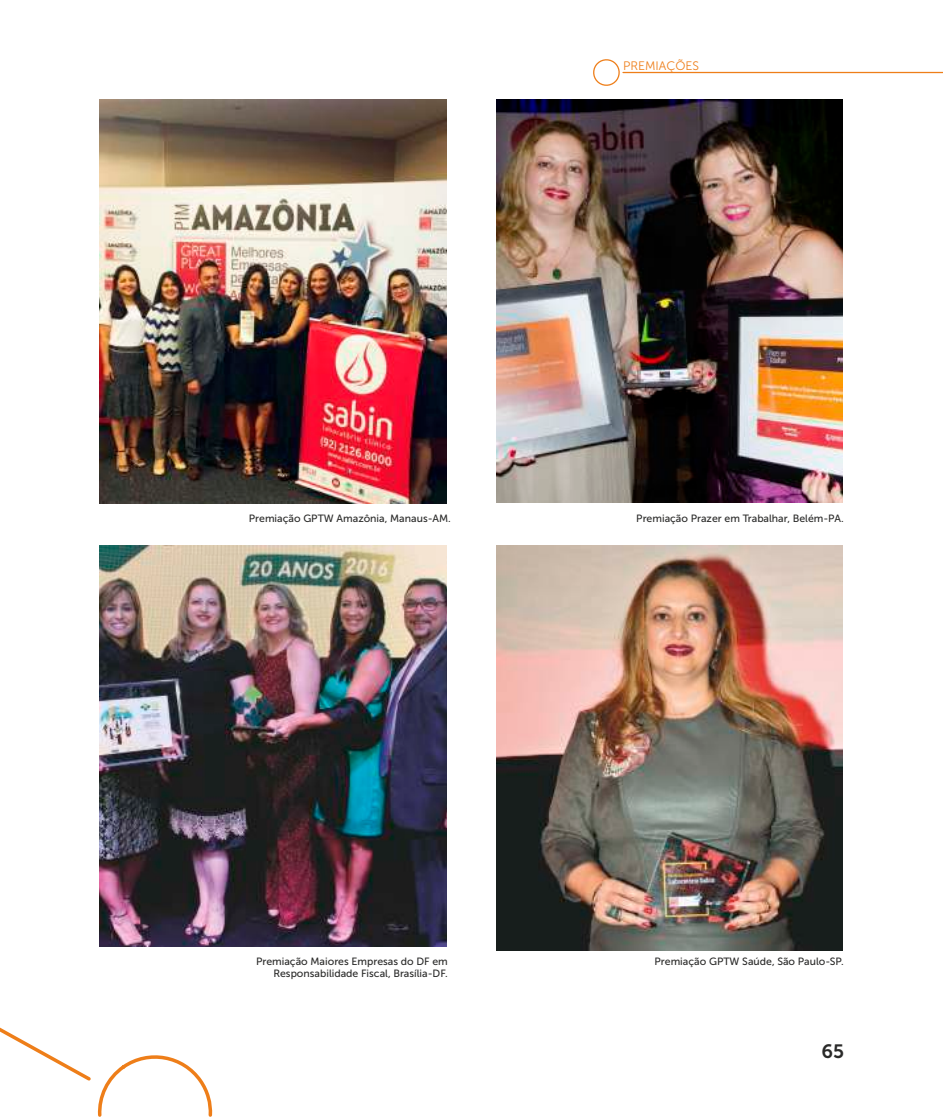
<style>
.page{position:relative;width:943px;height:1117px;background:#fff}
.page>*{position:absolute;margin:0;border:0;box-sizing:border-box;transform-origin:0 0}
.t1{font:19.25px "Museo Sans 700";color:#2a2a29}
.t2{font:12.25px "Museo Sans 300";color:#ee7e19}
.t3{font:10.5px/12.6px "Museo Sans 500";color:#2a2a29;text-align:right}
</style>
<div class="page">
<svg style="left:593px;top:59px;width:27px;height:27px"></svg>
<hr style="left:623px;top:72px;width:320px;height:1px;background:#ee7e19">
<img style="left:100px;top:545px;width:347px;height:401px">
<svg style="left:0;top:1027px;width:213px;height:89px"></svg>
<img style="left:496px;top:545px;width:346px;height:405px">
<img style="left:100px;top:100px;width:346px;height:403px">
<img style="left:496px;top:100px;width:346px;height:402px">
<p class="t2" style="left:623px;top:61px;width:77px">PREMIAÇÕES</p>
<p class="t3" style="left:249px;top:513px;width:203px">Premiação GPTW Amazônia, Manaus-AM.</p>
<p class="t3" style="left:636px;top:513px;width:209px">Premiação Prazer em Trabalhar, Belém-PA.</p>
<p class="t3" style="left:256px;top:955px;width:193px">Premiação Maiores Empresas do DF em<br>Responsabilidade Fiscal, Brasília-DF.</p>
<p class="t3" style="left:654px;top:955px;width:191px">Premiação GPTW Saúde, São Paulo-SP.</p>
<h1 class="t1" style="left:821px;top:1043px;width:24px">65</h1>
</div>
